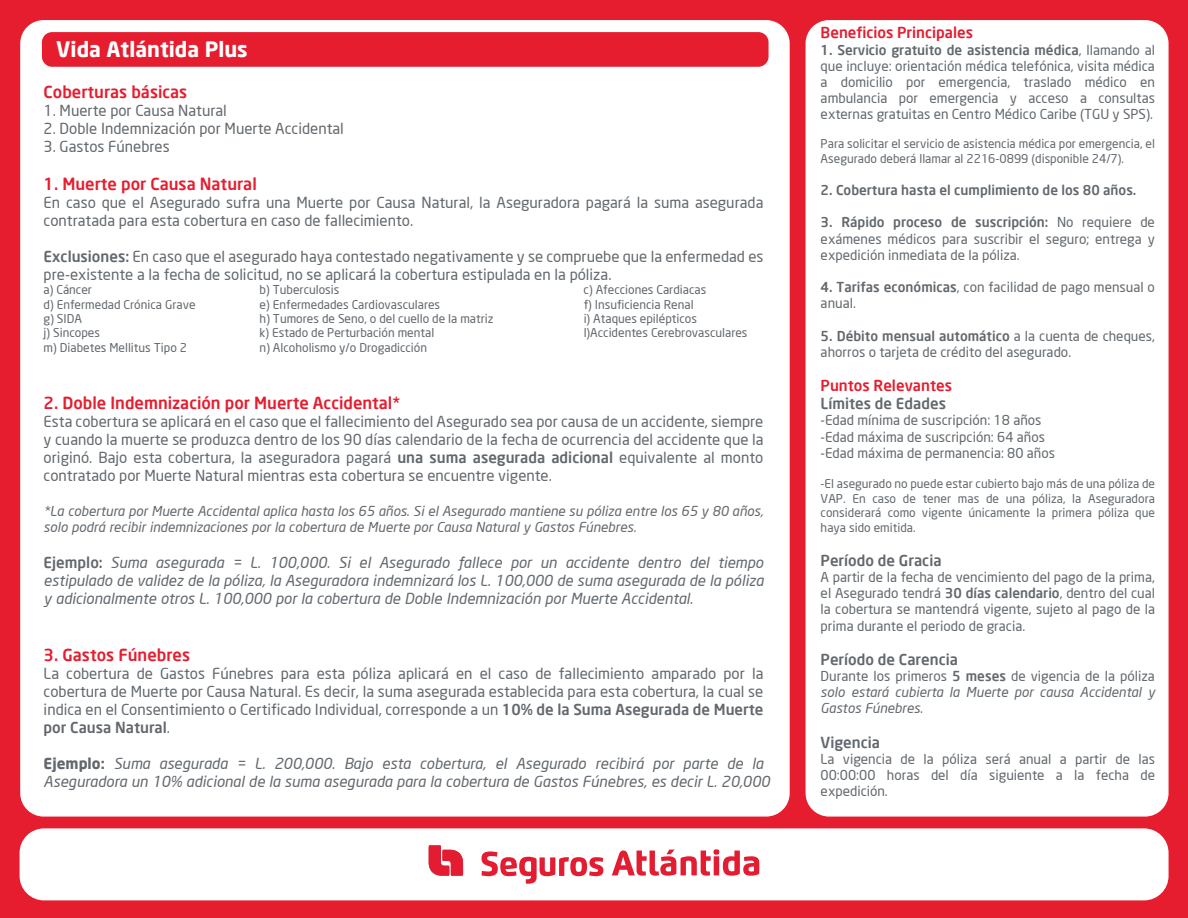
<style>
.page{position:relative;width:1188px;height:918px;background:#e51d2f}
.page>*{position:absolute;margin:0;border:0;box-sizing:border-box;transform-origin:0 0}
.t1{font:700 21px "Neo Sans";color:#fff}
.t2{font:500 16.5px "Neo Sans";color:#e51d2f}
.t3{font:15px/18px "Neo Sans";color:#62686d}
.t4{font:italic 15px/18px "Neo Sans";color:#62686d;text-align:justify}
.t5{font:500 15px "Neo Sans";color:#62686d}
.t6{font:500 15px "Neo Sans";color:#e51d2f}
.t7{font:13.5px/16.2px "Neo Sans";color:#62686d;text-align:justify}
.t8{font:italic 13.5px/16.2px "Neo Sans";color:#62686d}
.t9{font:500 13.5px "Neo Sans";color:#62686d}
.t10{font:12px/14.4px "Neo Sans";color:#62686d}
.s1{font-weight:500}
.s2{font-weight:500;font-style:normal}
.s3{font-weight:700;font-style:normal}
.s4{font-style:normal}
</style>
<div class="page">
<div style="left:20px;top:20px;width:770px;height:797px;background:#fff;border-radius:23px"></div>
<div style="left:806px;top:20px;width:363px;height:797px;background:#fff;border-radius:23px"></div>
<div style="left:42px;top:32px;width:727px;height:35px;background:#e51d2f;border-radius:10px"></div>
<div style="left:20px;top:828px;width:1149px;height:72px;background:#fff;border-radius:24px"></div>
<svg style="left:429px;top:845px;width:34px;height:31px"></svg>
<svg style="left:612px;top:849px;width:147px;height:27px"></svg>
<svg style="left:481px;top:851px;width:122px;height:33px"></svg>
<h1 class="t1" style="left:56px;top:35px;width:193px">Vida Atlántida Plus</h1>
<p class="t2" style="left:44px;top:82px;width:145px">Coberturas básicas</p>
<p class="t3" style="left:44px;top:101px;width:185px">1. Muerte por Causa Natural</p>
<p class="t3" style="left:44px;top:119px;width:302px">2. Doble Indemnización por Muerte Accidental</p>
<p class="t3" style="left:44px;top:137px;width:128px">3. Gastos Fúnebres</p>
<p class="t2" style="left:44px;top:173px;width:215px">1. Muerte por Causa Natural</p>
<p class="t3" style="left:44px;top:193px;width:721px">En caso que el Asegurado sufra una Muerte por Causa Natural, la Aseguradora pagará la suma asegurada contratada para esta cobertura en caso de fallecimiento.</p>
<p class="t3" style="left:44px;top:247px;width:721px"><span class="s1">Exclusiones:</span> En caso que el asegurado haya contestado negativamente y se compruebe que la enfermedad es pre-existente a la fecha de solicitud, no se aplicará la cobertura estipulada en la póliza.</p>
<p class="t10" style="left:44px;top:282px;width:50px">a) Cáncer</p>
<p class="t10" style="left:260px;top:282px;width:81px">b) Tuberculosis</p>
<p class="t10" style="left:584px;top:282px;width:124px">c) Afecciones Cardiacas</p>
<p class="t10" style="left:44px;top:297px;width:153px">d) Enfermedad Crónica Grave</p>
<p class="t10" style="left:260px;top:297px;width:182px">e) Enfermedades Cardiovasculares</p>
<p class="t10" style="left:584px;top:297px;width:111px">f) Insuficiencia Renal</p>
<p class="t10" style="left:44px;top:311px;width:40px">g) SIDA</p>
<p class="t10" style="left:260px;top:311px;width:236px">h) Tumores de Seno, o del cuello de la matriz</p>
<p class="t10" style="left:584px;top:311px;width:115px">i) Ataques epilépticos</p>
<p class="t10" style="left:44px;top:326px;width:58px">j) Sincopes</p>
<p class="t10" style="left:260px;top:326px;width:176px">k) Estado de Perturbación mental</p>
<p class="t10" style="left:584px;top:326px;width:165px">l)Accidentes Cerebrovasculares</p>
<p class="t10" style="left:44px;top:340px;width:145px">m) Diabetes Mellitus Tipo 2</p>
<p class="t10" style="left:260px;top:340px;width:169px">n) Alcoholismo y/o Drogadicción</p>
<p class="t2" style="left:44px;top:393px;width:358px">2. Doble Indemnización por Muerte Accidental*</p>
<p class="t3" style="left:44px;top:413px;width:721px;text-align:justify">Esta cobertura se aplicará en el caso que el fallecimiento del Asegurado sea por causa de un accidente, siempre y cuando la muerte se produzca dentro de los 90 días calendario de la fecha de ocurrencia del accidente que la originó. Bajo esta cobertura, la aseguradora pagará <span class="s1">una suma asegurada adicional</span> equivalente al monto contratado por Muerte Natural mientras esta cobertura se encuentre vigente.</p>
<p class="t8" style="left:44px;top:502px;width:721px">*La cobertura por Muerte Accidental aplica hasta los 65 años. Si el Asegurado mantiene su póliza entre los 65 y 80 años, solo podrá recibir indemnizaciones por la cobertura de Muerte por Causa Natural y Gastos Fúnebres.</p>
<p class="t4" style="left:44px;top:553px;width:721px"><span class="s2">Ejemplo:</span> Suma asegurada = L. 100,000. Si el Asegurado fallece por un accidente dentro del tiempo estipulado de validez de la póliza, la Aseguradora indemnizará los L. 100,000 de suma asegurada de la póliza y adicionalmente otros L. 100,000 por la cobertura de Doble Indemnización por Muerte Accidental.</p>
<p class="t2" style="left:44px;top:645px;width:148px">3. Gastos Fúnebres</p>
<p class="t3" style="left:44px;top:665px;width:721px;text-align:justify">La cobertura de Gastos Fúnebres para esta póliza aplicará en el caso de fallecimiento amparado por la cobertura de Muerte por Causa Natural. Es decir, la suma asegurada establecida para esta cobertura, la cual se indica en el Consentimiento o Certificado Individual, corresponde a un <span class="s1">10% de la Suma Asegurada de Muerte por Causa Natural</span>.</p>
<p class="t4" style="left:44px;top:755px;width:728px"><span class="s3">Ejemplo:</span> Suma asegurada = L. 200,000. Bajo esta cobertura, el Asegurado recibirá por parte de la<br>Aseguradora un 10% adicional de la suma asegurada para la cobertura de Gastos Fúnebres, es decir L. 20,000</p>
<p class="t6" style="left:821px;top:23px;width:154px">Beneficios Principales</p>
<p class="t7" style="left:821px;top:41px;width:336px"><span class="s1">1. Servicio gratuito de asistencia médica</span>, llamando al que incluye: orientación médica telefónica, visita médica a domicilio por emergencia, traslado médico en ambulancia por emergencia y acceso a consultas externas gratuitas en Centro Médico Caribe (TGU y SPS).</p>
<p class="t10" style="left:821px;top:136px;width:336px">Para solicitar el servicio de asistencia médica por emergencia, el<br>Asegurado deberá llamar al 2216-0899 (disponible 24/7).</p>
<p class="t9" style="left:821px;top:181px;width:317px">2. Cobertura hasta el cumplimiento de los 80 años.</p>
<p class="t7" style="left:821px;top:214px;width:336px"><span class="s1">3. Rápido proceso de suscripción:</span> No requiere de exámenes médicos para suscribir el seguro; entrega y expedición inmediata de la póliza.</p>
<p class="t7" style="left:821px;top:279px;width:336px"><span class="s1">4. Tarifas económicas</span>, con facilidad de pago mensual o anual.</p>
<p class="t7" style="left:821px;top:328px;width:336px"><span class="s1">5. Débito mensual automático</span> a la cuenta de cheques, ahorros o tarjeta de crédito del asegurado.</p>
<p class="t6" style="left:821px;top:376px;width:133px">Puntos Relevantes</p>
<p class="t5" style="left:821px;top:394px;width:127px">Límites de Edades</p>
<p class="t7" style="left:821px;top:412px;width:236px;text-align:left">-Edad mínima de suscripción: 18 años -Edad máxima de suscripción: 64 años -Edad máxima de permanencia: 80 años</p>
<p class="t10" style="left:821px;top:477px;width:336px;text-align:justify">-El asegurado no puede estar cubierto bajo más de una póliza de VAP. En caso de tener mas de una póliza, la Aseguradora considerará como vigente únicamente la primera póliza que haya sido emitida.</p>
<p class="t5" style="left:821px;top:551px;width:122px">Período de Gracia</p>
<p class="t7" style="left:821px;top:569px;width:336px">A partir de la fecha de vencimiento del pago de la prima, el Asegurado tendrá <span class="s1">30 días calendario</span>, dentro del cual la cobertura se mantendrá vigente, sujeto al pago de la prima durante el periodo de gracia.</p>
<p class="t5" style="left:821px;top:650px;width:139px">Período de Carencia</p>
<p class="t8" style="left:821px;top:668px;width:336px;text-align:justify"><span class="s4">Durante los primeros</span> <span class="s2">5 meses</span> <span class="s4">de vigencia de la póliza </span>solo estará cubierta la Muerte por causa Accidental y Gastos Fúnebres<span class="s4">.</span></p>
<p class="t5" style="left:821px;top:733px;width:61px">Vigencia</p>
<p class="t7" style="left:821px;top:751px;width:336px">La vigencia de la póliza será anual a partir de las 00:00:00 horas del día siguiente a la fecha de expedición.</p>
</div>
